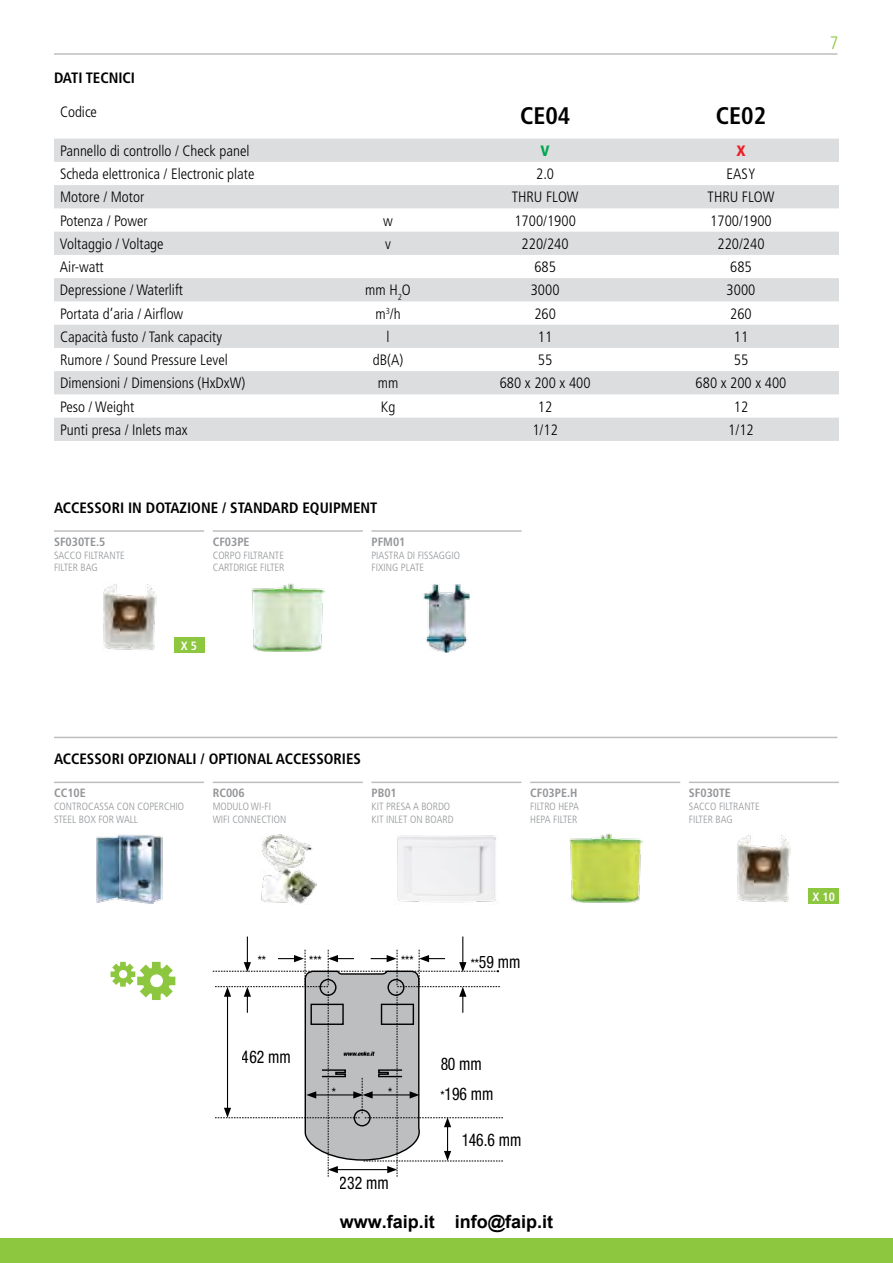
<style>
.page{position:relative;width:893px;height:1263px;background:#fff}
.page>*{position:absolute;margin:0;border:0;box-sizing:border-box;transform-origin:0 0}
.t1{font:700 condensed 24px "Frutiger";color:#000}
.t2{font:700 18px "Arial";color:#000}
.t3{font:300 condensed 18px "Frutiger";color:#8dc63f}
.t4{font:condensed 17.4px "Helvetica Neue";color:#000;scale:.9 1}
.t5{font:300 condensed 15px "Frutiger";color:#000}
.t6{font:700 condensed 15px "Frutiger";color:#000}
.t7{font:900 condensed 15px "Frutiger";color:#00a651}
.t8{font:900 condensed 15px "Frutiger";color:#ed1d24}
.t9{font:condensed 13.05px "Helvetica Neue";color:#000;scale:.9 1}
.t10{font:700 condensed 12px "Frutiger";color:#939598}
.t11{font:700 condensed 12px "Frutiger";color:#fff}
.t12{font:300 condensed 10.5px/12.6px "Frutiger";color:#939598}
.s1{font-size:13.05px}
</style>
<div class="page">
<div style="left:0;top:1238px;width:892px;height:25px;background:#8dc63f"></div>
<hr style="left:54px;top:53px;width:783px;height:2px;background:#bcbec0">
<hr style="left:54px;top:737px;width:783px;height:1px;background:#bcbec0">
<svg style="left:54px;top:139px;width:785px;height:302px;fill:#dcddde"></svg>
<hr style="left:54px;top:530px;width:150px;height:2px;background:#bcbec0">
<hr style="left:54px;top:782px;width:150px;height:1px;background:#bcbec0">
<img style="left:103px;top:584px;width:53px;height:66px">
<img style="left:737px;top:835px;width:54px;height:67px">
<img style="left:96px;top:834px;width:66px;height:70px">
<hr style="left:213px;top:530px;width:150px;height:2px;background:#bcbec0">
<hr style="left:213px;top:782px;width:150px;height:1px;background:#bcbec0">
<img style="left:251px;top:583px;width:74px;height:69px">
<img style="left:261px;top:834px;width:55px;height:70px">
<hr style="left:371px;top:530px;width:151px;height:2px;background:#bcbec0">
<hr style="left:371px;top:782px;width:151px;height:1px;background:#bcbec0">
<img style="left:423px;top:584px;width:47px;height:69px">
<img style="left:397px;top:835px;width:101px;height:69px">
<hr style="left:530px;top:782px;width:150px;height:1px;background:#bcbec0">
<hr style="left:689px;top:782px;width:150px;height:1px;background:#bcbec0">
<img style="left:569px;top:833px;width:73px;height:70px">
<svg style="left:213px;top:936px;width:290px;height:241px"></svg>
<svg style="left:111px;top:962px;width:64px;height:38px"></svg>
<div style="left:809px;top:889px;width:30px;height:15px;background:#8dc63f"></div>
<div style="left:174px;top:637px;width:30px;height:16px;background:#8dc63f"></div>
<p class="t6" style="left:54px;top:69px;width:83px">DATI TECNICI</p>
<p class="t5" style="left:60px;top:103px;width:38px">Codice</p>
<h1 class="t1" style="left:520px;top:101px;width:52px">CE04</h1>
<h1 class="t1" style="left:716px;top:101px;width:52px">CE02</h1>
<p class="t5" style="left:60px;top:142px;width:191px">Pannello di controllo / Check panel</p>
<p class="t7" style="left:541px;top:142px;width:11px">V</p>
<p class="t8" style="left:736px;top:142px;width:11px">X</p>
<p class="t5" style="left:60px;top:165px;width:196px">Scheda elettronica / Electronic plate</p>
<p class="t5" style="left:536px;top:165px;width:20px">2.0</p>
<p class="t5" style="left:727px;top:165px;width:30px">EASY</p>
<p class="t5" style="left:60px;top:189px;width:86px">Motore / Motor</p>
<p class="t5" style="left:512px;top:189px;width:68px">THRU FLOW</p>
<p class="t5" style="left:708px;top:189px;width:68px">THRU FLOW</p>
<p class="t5" style="left:60px;top:212px;width:89px">Potenza / Power</p>
<p class="t5" style="left:383px;top:212px;width:11px">w</p>
<p class="t5" style="left:514px;top:212px;width:63px">1700/1900</p>
<p class="t5" style="left:710px;top:212px;width:63px">1700/1900</p>
<p class="t5" style="left:60px;top:235px;width:105px">Voltaggio / Voltage</p>
<p class="t5" style="left:385px;top:235px;width:7px">v</p>
<p class="t5" style="left:522px;top:235px;width:49px">220/240</p>
<p class="t5" style="left:717px;top:235px;width:49px">220/240</p>
<p class="t5" style="left:60px;top:258px;width:45px">Air-watt</p>
<p class="t5" style="left:534px;top:258px;width:23px">685</p>
<p class="t5" style="left:730px;top:258px;width:23px">685</p>
<p class="t5" style="left:60px;top:282px;width:125px">Depressione / Waterlift</p>
<p class="t5" style="left:365px;top:282px;width:47px">mm H<sub>2</sub>O</p>
<p class="t5" style="left:531px;top:282px;width:30px">3000</p>
<p class="t5" style="left:727px;top:282px;width:30px">3000</p>
<p class="t5" style="left:60px;top:305px;width:125px">Portata d’aria / Airflow</p>
<p class="t5" style="left:375px;top:305px;width:27px">m<sup>3</sup>/h</p>
<p class="t5" style="left:534px;top:305px;width:23px">260</p>
<p class="t5" style="left:730px;top:305px;width:23px">260</p>
<p class="t5" style="left:60px;top:328px;width:163px">Capacità fusto / Tank capacity</p>
<p class="t5" style="left:387px;top:328px;width:5px">l</p>
<p class="t5" style="left:538px;top:328px;width:16px">11</p>
<p class="t5" style="left:734px;top:328px;width:16px">11</p>
<p class="t5" style="left:60px;top:351px;width:169px">Rumore / Sound Pressure Level</p>
<p class="t5" style="left:373px;top:351px;width:32px">dB(A)</p>
<p class="t5" style="left:538px;top:351px;width:16px">55</p>
<p class="t5" style="left:734px;top:351px;width:16px">55</p>
<p class="t5" style="left:60px;top:375px;width:187px">Dimensioni / Dimensions (HxDxW)</p>
<p class="t5" style="left:378px;top:375px;width:22px">mm</p>
<p class="t5" style="left:500px;top:375px;width:92px">680 x 200 x 400</p>
<p class="t5" style="left:696px;top:375px;width:92px">680 x 200 x 400</p>
<p class="t5" style="left:60px;top:398px;width:76px">Peso / Weight</p>
<p class="t5" style="left:381px;top:398px;width:16px">Kg</p>
<p class="t5" style="left:538px;top:398px;width:16px">12</p>
<p class="t5" style="left:734px;top:398px;width:16px">12</p>
<p class="t5" style="left:60px;top:421px;width:129px">Punti presa / Inlets max</p>
<p class="t5" style="left:532px;top:421px;width:27px">1/12</p>
<p class="t5" style="left:728px;top:421px;width:27px">1/12</p>
<p class="t6" style="left:54px;top:498px;width:325px">ACCESSORI IN DOTAZIONE / STANDARD EQUIPMENT</p>
<p class="t10" style="left:54px;top:535px;width:53px">SF030TE.5</p>
<p class="t12" style="left:54px;top:549px;width:72px">SACCO FILTRANTE<br>FILTER BAG</p>
<p class="t10" style="left:213px;top:535px;width:38px">CF03PE</p>
<p class="t12" style="left:213px;top:549px;width:73px">CORPO FILTRANTE<br>CARTDRIGE FILTER</p>
<p class="t11" style="left:181px;top:638px;width:18px">X 5</p>
<p class="t10" style="left:371px;top:535px;width:36px">PFM01</p>
<p class="t12" style="left:371px;top:549px;width:90px">PIASTRA DI FISSAGGIO<br>FIXING PLATE</p>
<p class="t3" style="left:830px;top:32px;width:10px">7</p>
<p class="t6" style="left:54px;top:750px;width:309px">ACCESSORI OPZIONALI / OPTIONAL ACCESSORIES</p>
<p class="t10" style="left:54px;top:786px;width:33px">CC10E</p>
<p class="t12" style="left:54px;top:800px;width:132px">CONTROCASSA CON COPERCHIO<br>STEEL BOX FOR WALL</p>
<p class="t10" style="left:213px;top:786px;width:34px">RC006</p>
<p class="t12" style="left:213px;top:800px;width:75px">MODULO WI-FI<br>WIFI CONNECTION</p>
<p class="t10" style="left:371px;top:786px;width:27px">PB01</p>
<p class="t12" style="left:371px;top:800px;width:84px">KIT PRESA A BORDO<br>KIT INLET ON BOARD</p>
<p class="t10" style="left:530px;top:786px;width:49px">CF03PE.H</p>
<p class="t12" style="left:530px;top:800px;width:50px">FILTRO HEPA<br>HEPA FILTER</p>
<p class="t9" style="left:258px;top:952px;width:11px">**</p>
<p class="t9" style="left:309px;top:953px;width:15px">***</p>
<p class="t9" style="left:401px;top:953px;width:15px">***</p>
<p class="t4" style="left:471px;top:952px;width:57px"><span class="s1">**</span>59 mm</p>
<p class="t4" style="left:242px;top:1047px;width:56px">462 mm</p>
<p class="t4" style="left:440px;top:1053px;width:48px">80 mm</p>
<p class="t9" style="left:332px;top:1084px;width:6px">*</p>
<p class="t9" style="left:388px;top:1084px;width:6px">*</p>
<p class="t4" style="left:440px;top:1084px;width:61px"><span class="s1">*</span>196 mm</p>
<p class="t4" style="left:461px;top:1130px;width:68px">146.6 mm</p>
<p class="t4" style="left:340px;top:1173px;width:56px">232 mm</p>
<p class="t2" style="left:340px;top:1209px;width:215px">www.faip.it info@faip.it</p>
<p class="t10" style="left:689px;top:786px;width:44px">SF030TE</p>
<p class="t12" style="left:689px;top:800px;width:72px">SACCO FILTRANTE<br>FILTER BAG</p>
<p class="t11" style="left:813px;top:890px;width:24px">X 10</p>
</div>
